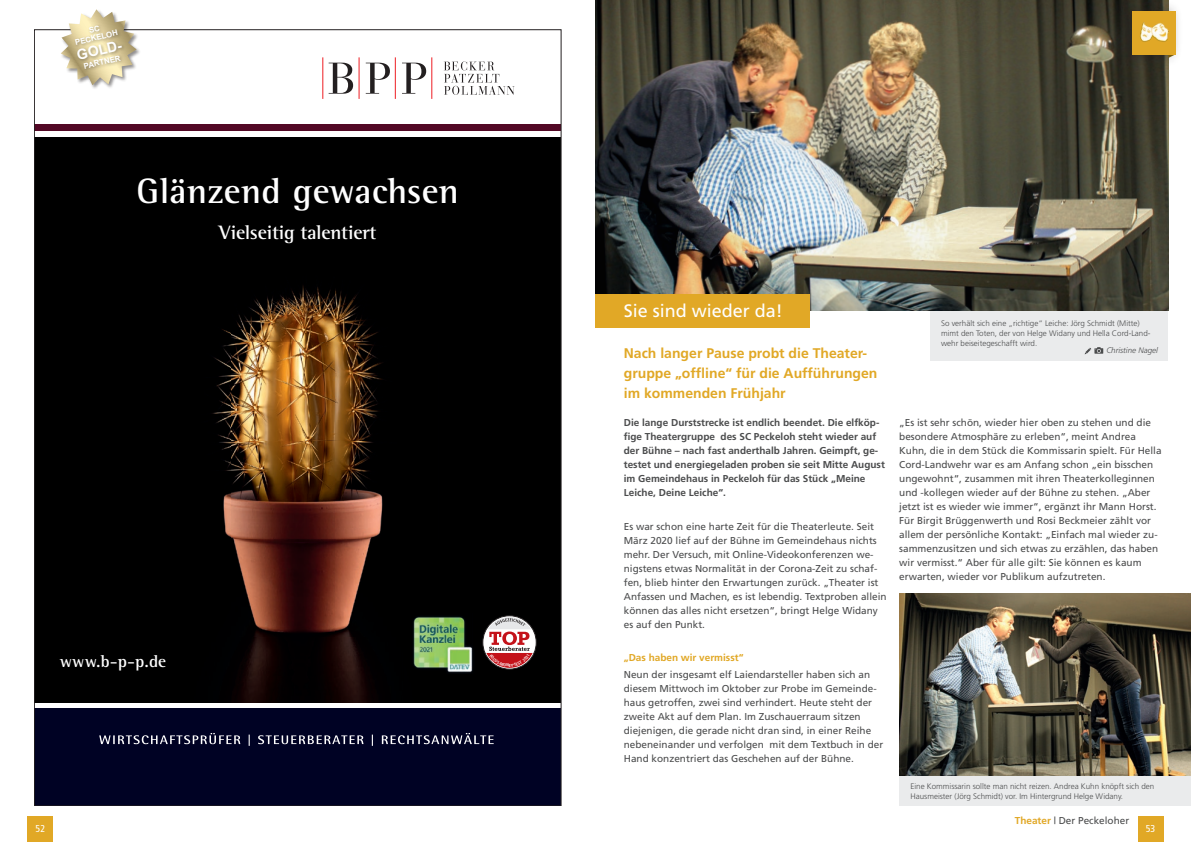
<style>
.page{position:relative;width:1191px;height:842px;background:#fff}
.page>*{position:absolute;margin:0;border:0;box-sizing:border-box;transform-origin:0 0}
.t1{font:700 36.1px "Rotis Semi Serif";letter-spacing:.01em;color:#fff}
.t2{font:700 19.9px "Rotis Semi Serif";letter-spacing:-.01em;color:#fff}
.Headline{font:18px "Frutiger";color:#fff}
.t3{font:700 17.1px "Rotis Semi Serif";color:#fff}
.t4{font:700 14.1px "Arial";color:#fff}
.Headline-2{font:700 14px/20px "Frutiger";color:#e1a826}
.t5{font:10px/14px "Frutiger";color:#4b4c4d}
.t6{font:700 10px/14px "Frutiger";color:#4b4c4d}
.t7{font:700 10px "Frutiger";color:#e1a826}
.t8{font:condensed 10px "Frutiger";color:#fff}
.Bildunterschrift{font:300 8px/10.1px "Frutiger";color:#4b4c4d}
.Bildunterschrift-2{font:italic 300 8px "Frutiger";color:#4b4c4d}
.t9{font:700 7.8px "Arial";color:#fff}
.s1{font-weight:700;color:#e1a826}
</style>
<div class="page">
<div style="left:34px;top:137px;width:527px;height:555px;background:#000"></div>
<div style="left:34px;top:709px;width:527px;height:97px;background:#000224"></div>
<svg style="left:99px;top:733px;width:395px;height:13px"></svg>
<div style="left:34px;top:124px;width:527px;height:6px;background:#530826"></div>
<svg style="left:329px;top:63px;width:24px;height:31px"></svg>
<svg style="left:366px;top:63px;width:24px;height:31px"></svg>
<svg style="left:402px;top:63px;width:24px;height:31px"></svg>
<svg style="left:444px;top:61px;width:70px;height:34px"></svg>
<hr style="left:359px;top:57px;width:1px;height:42px;background:#ee1d23">
<hr style="left:395px;top:57px;width:1px;height:42px;background:#ee1d23">
<hr style="left:431px;top:57px;width:1px;height:42px;background:#ee1d23">
<hr style="left:322px;top:57px;width:1px;height:42px;background:#ee1d23">
<div style="left:34px;top:183px;width:527px;height:520px;background:#000"></div>
<img style="left:212px;top:286px;width:171px;height:417px">
<svg style="left:483px;top:616px;width:53px;height:53px"></svg>
<div style="left:482px;top:615px;width:54px;height:55px;border:1px solid #231f20;border-radius:50%"></div>
<img style="left:413px;top:616px;width:60px;height:57px">
<div style="left:60px;top:8px;width:81px;height:82px;background:#231f20;opacity:.5"></div>
<img style="left:595px;top:0;width:573px;height:311px">
<div style="left:1114px;top:0;width:68px;height:67px;background:#231f20;opacity:.5"></div>
<div style="left:1132px;top:11px;width:43px;height:43px;background:#e1a826"></div>
<img style="left:1140px;top:22px;width:29px;height:20px">
<div style="left:595px;top:294px;width:215px;height:34px;background:#e1a826"></div>
<img style="left:899px;top:594px;width:292px;height:182px">
<div style="left:930px;top:311px;width:238px;height:49px;background:#eaebec"></div>
<div style="left:899px;top:776px;width:292px;height:29px;background:#eaebec"></div>
<svg style="left:1084px;top:347px;width:19px;height:7px"></svg>
<div style="left:28px;top:816px;width:25px;height:26px;background:#e1a826"></div>
<div style="left:1137px;top:816px;width:26px;height:26px;background:#e1a826"></div>
<svg style="left:486px;top:617px;width:46px;height:51px;background:#bc8083"></svg>
<svg style="left:61px;top:9px;width:76px;height:76px"></svg>
<p class="t9" style="left:74px;top:37px;width:45px;rotate:-13deg">PECKELOH</p>
<p class="t4" style="left:75px;top:46px;width:49px;rotate:-13deg">GOLD-</p>
<p class="t9" style="left:83px;top:61px;width:39px;rotate:-13deg">PARTNER</p>
<p class="t1" style="left:136px;top:169px;width:324px">Glänzend gewachsen</p>
<p class="t2" style="left:219px;top:221px;width:159px">Vielseitig talentiert</p>
<p class="t3" style="left:60px;top:651px;width:108px">www.b-p-p.de</p>
<p class="Headline" style="left:624px;top:300px;width:161px">Sie sind wieder da!</p>
<p class="Headline-2" style="left:624px;top:343px;width:255px">Nach langer Pause probt die Theater&shy;gruppe „offline“ für die Aufführungen im kommenden Frühjahr</p>
<p class="t6" style="left:624px;top:415px;width:262px">Die lange Durststrecke ist endlich beendet. Die elfköp&shy;fige Theatergruppe des SC Peckeloh steht wieder auf der Bühne – nach fast anderthalb Jahren. Geimpft, ge&shy;testet und energiegeladen proben sie seit Mitte August im Gemeindehaus in Peckeloh für das Stück „Meine Leiche, Deine Leiche“.</p>
<p class="t5" style="left:624px;top:519px;width:264px">Es war schon eine harte Zeit für die Theaterleute. Seit März 2020 lief auf der Bühne im Gemeindehaus nichts mehr. Der Versuch, mit Online-Videokonferenzen we&shy;nigstens etwas Normalität in der Corona-Zeit zu schaf&shy;fen, blieb hinter den Erwartungen zurück. „Theater ist Anfassen und Machen, es ist lebendig. Textproben allein können das alles nicht ersetzen“, bringt Helge Widany es auf den Punkt.</p>
<p class="t7" style="left:624px;top:652px;width:121px">„Das haben wir vermisst“</p>
<p class="t5" style="left:624px;top:668px;width:261px">Neun der insgesamt elf Laiendarsteller haben sich an diesem Mittwoch im Oktober zur Probe im Gemeinde&shy;haus getroffen, zwei sind verhindert. Heute steht der zweite Akt auf dem Plan. Im Zuschauerraum sitzen diejenigen, die gerade nicht dran sind, in einer Reihe nebeneinander und verfolgen mit dem Textbuch in der Hand konzentriert das Geschehen auf der Bühne.</p>
<p class="Bildunterschrift" style="left:941px;top:318px;width:211px">So verhält sich eine „richtige“ Leiche: Jörg Schmidt (Mitte) mimt den Toten, der von Helge Widany und Hella Cord-Land&shy;wehr beiseitegeschafft wird.</p>
<p class="Bildunterschrift-2" style="left:1106px;top:346px;width:53px">Christine Nagel</p>
<p class="t5" style="left:899px;top:415px;width:264px">„Es ist sehr schön, wieder hier oben zu stehen und die besondere Atmosphäre zu erleben“, meint Andrea Kuhn, die in dem Stück die Kommissarin spielt. Für Hella Cord-Landwehr war es am Anfang schon „ein bisschen ungewohnt“, zusammen mit ihren Theaterkolleginnen und -kollegen wieder auf der Bühne zu stehen. „Aber jetzt ist es wieder wie immer“, ergänzt ihr Mann Horst.<br>Für Birgit Brüggenwerth und Rosi Beckmeier zählt vor allem der persönliche Kontakt: „Einfach mal wieder zu&shy;sammenzusitzen und sich etwas zu erzählen, das haben wir vermisst.“ Aber für alle gilt: Sie können es kaum erwarten, wieder vor Publikum aufzutreten.</p>
<p class="Bildunterschrift" style="left:910px;top:781px;width:245px">Eine Kommissarin sollte man nicht reizen. Andrea Kuhn knöpft sich den<br>Hausmeister (Jörg Schmidt) vor. Im Hintergrund Helge Widany.</p>
<p class="t5" style="left:1014px;top:814px;width:116px"><span class="s1">Theater</span> | Der Peckeloher</p>
<p class="t8" style="left:36px;top:822px;width:11px">52</p>
<p class="t8" style="left:1145px;top:822px;width:11px">53</p>
</div>
